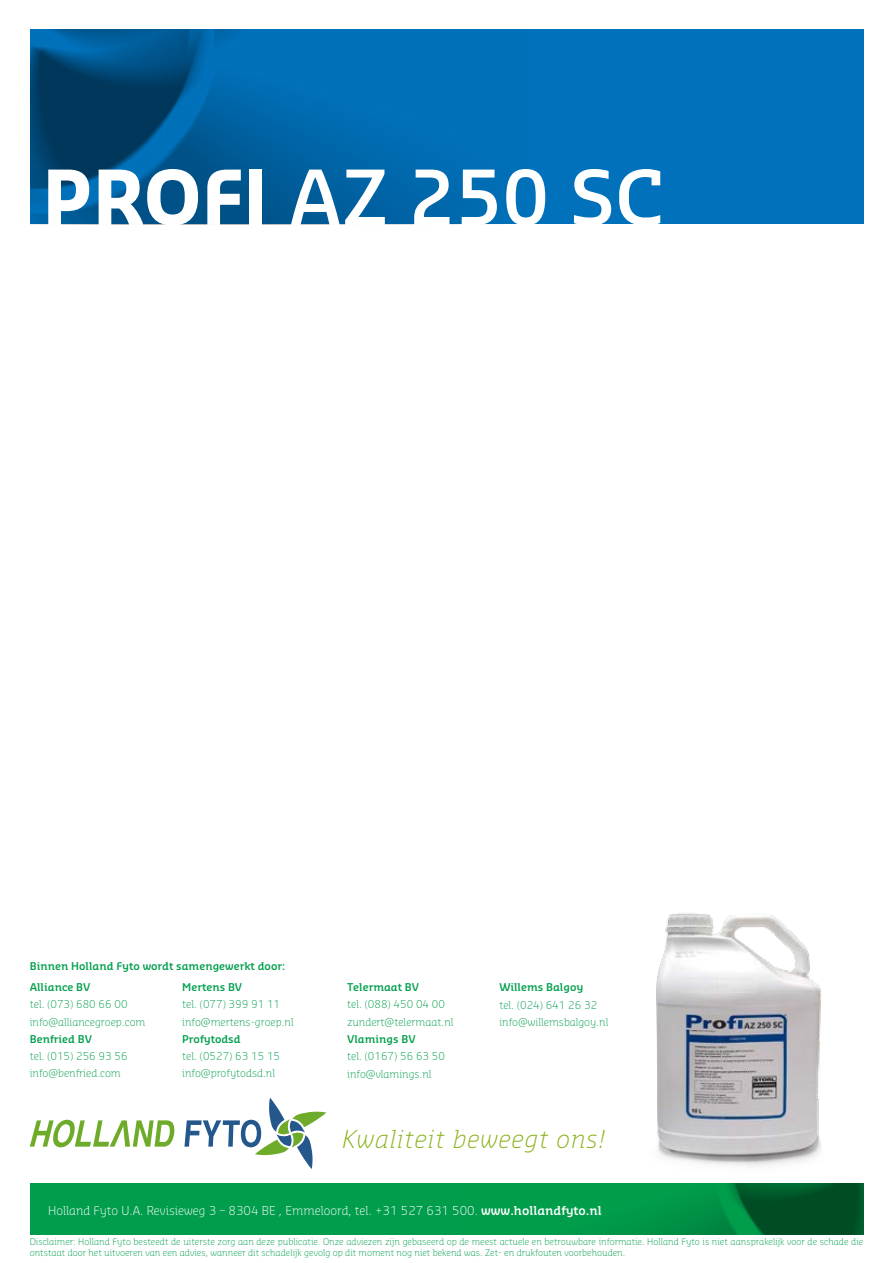
<style>
.page{position:relative;width:893px;height:1263px;background:#fff}
.page>*{position:absolute;margin:0;border:0;box-sizing:border-box;transform-origin:0 0}
.t1{font:600 73.8px "Sansa Slab";letter-spacing:.01em;color:#fff}
.t2{font:italic 300 24.15px "Sansa Slab";letter-spacing:.04em;color:#89b31c}
.t3{font:300 12px "Sansa Slab";color:#fff}
.t4{font:300 10.5px/17.2px "Sansa Slab";color:#009e4c}
.t5{font:600 10.5px/21.3px "Sansa Slab";color:#009e4c}
.t6{font:300 9px/10.5px "Sansa Slab";color:#009e4c}
.s1{font-weight:700}
.s2{font-weight:600}
</style>
<div class="page">
<svg style="left:30px;top:1120px;width:145px;height:27px"></svg>
<svg style="left:184px;top:1098px;width:142px;height:71px"></svg>
<div style="left:30px;top:1184px;width:833px;height:51px;background:#009e4c"></div>
<img style="left:590px;top:913px;width:274px;height:322px">
<div style="left:30px;top:30px;width:834px;height:194px;background:#0071ba"></div>
<img style="left:30px;top:30px;width:444px;height:194px">
<h1 class="t1" style="left:43px;top:149px;width:623px"><span class="s1">PROFI</span> AZ 250 SC</h1>
<p class="t5" style="left:182px;top:955px;width:104px;text-indent:-152px">Binnen Holland Fyto wordt samengewerkt door:<br>Mertens BV</p>
<p class="t4" style="left:182px;top:995px;width:113px">tel. (077) 399 91 11 info@mertens-groep.nl</p>
<p class="t5" style="left:182px;top:1028px;width:60px">Profytodsd</p>
<p class="t4" style="left:182px;top:1047px;width:99px">tel. (0527) 63 15 15 info@profytodsd.nl</p>
<p class="t5" style="left:30px;top:976px;width:62px">Alliance BV</p>
<p class="t4" style="left:30px;top:995px;width:117px">tel. (073) 680 66 00 info@alliancegroep.com</p>
<p class="t5" style="left:30px;top:1028px;width:64px">Benfried BV</p>
<p class="t4" style="left:30px;top:1047px;width:99px">tel. (015) 256 93 56 info@benfried.com</p>
<p class="t5" style="left:347px;top:976px;width:73px">Telermaat BV</p>
<p class="t4" style="left:347px;top:995px;width:108px">tel. (088) 450 04 00 zundert@telermaat.nl</p>
<p class="t5" style="left:347px;top:1028px;width:70px">Vlamings BV</p>
<p class="t4" style="left:347px;top:1047px;width:99px">tel. (0167) 56 63 50 info@vlamings.nl</p>
<p class="t5" style="left:499px;top:976px;width:86px">Willems Balgoy</p>
<p class="t4" style="left:499px;top:995px;width:111px">tel. (024) 641 26 32 info@willemsbalgoy.nl</p>
<h2 class="t2" style="left:342px;top:1123px;width:264px">Kwaliteit beweegt ons!</h2>
<h3 class="t3" style="left:48px;top:1202px;width:555px">Holland Fyto U.A. Revisieweg 3 – 8304 BE , Emmeloord, tel. +31 527 631 500. <span class="s2">www.hollandfyto.nl</span></h3>
<p class="t6" style="left:30px;top:1236px;width:835px">Disclaimer: Holland Fyto besteedt de uiterste zorg aan deze publicatie. Onze adviezen zijn gebaseerd op de meest actuele en betrouwbare informatie. Holland Fyto is niet aansprakelijk voor de schade die ontstaat door het uitvoeren van een advies, wanneer dit schadelijk gevolg op dit moment nog niet bekend was. Zet- en drukfouten voorbehouden.</p>
</div>
